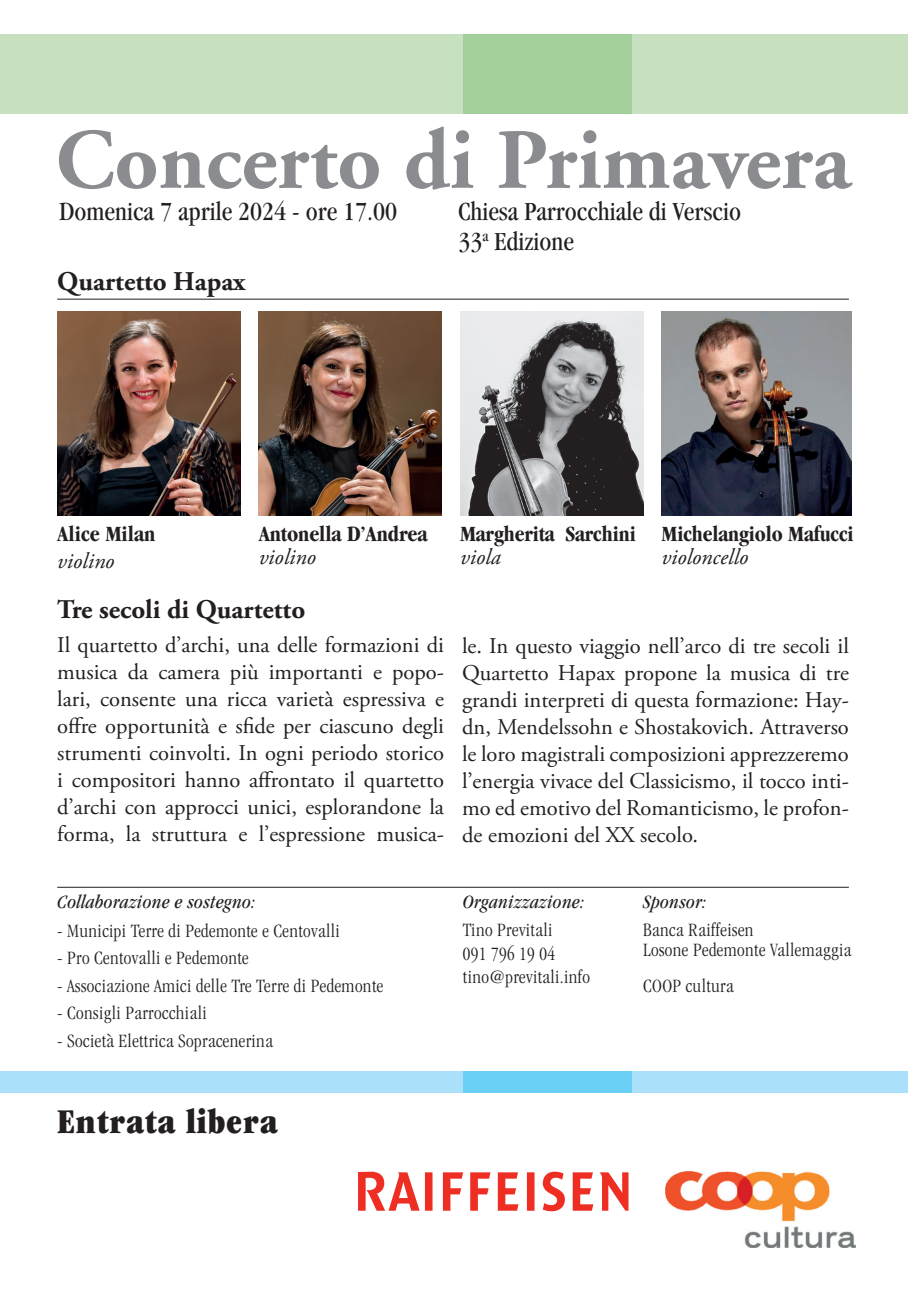
<style>
.page{position:relative;width:908px;height:1304px;background:#fff}
.page>*{position:absolute;margin:0;border:0;box-sizing:border-box;transform-origin:0 0}
.t1{font:700 85.6px "Adobe Garamond LT";color:#8a8c8f}
.t2{font:ultra-condensed 36px "Garamond";letter-spacing:.02em;color:#231f20}
.t3{font:condensed 27px/30px "Garamond";color:#231f20}
.t4{font:700 27px "Adobe Garamond Pro";color:#231f20}
.t5{font:22.4px/27px "Adobe Garamond Pro";color:#231f20;text-align:justify}
.t6{font:700 condensed 22.4px "Garamond";letter-spacing:-.005em;color:#231f20}
.t7{font:italic 22.4px "Adobe Garamond Pro";color:#231f20}
.t8{font:300 condensed 19.6px/23.4px "Garamond";letter-spacing:.02em;color:#231f20}
.t9{font:italic condensed 19.6px "Garamond";letter-spacing:.02em;color:#231f20}
</style>
<div class="page">
<div style="left:0;top:34px;width:907px;height:80px;background:#c7e0bf"></div>
<div style="left:0;top:1072px;width:907px;height:21px;background:#aae0f9"></div>
<div style="left:463px;top:34px;width:168px;height:80px;background:#a3cf9a"></div>
<div style="left:463px;top:1072px;width:168px;height:21px;background:#6bcff6"></div>
<hr style="left:57px;top:887px;width:791px;height:1px;background:#231f20">
<hr style="left:57px;top:299px;width:791px;height:1px;background:#231f20">
<img style="left:57px;top:311px;width:183px;height:204px">
<img style="left:258px;top:311px;width:183px;height:204px">
<img style="left:460px;top:312px;width:183px;height:203px">
<img style="left:661px;top:311px;width:189px;height:204px">
<svg style="left:358px;top:1172px;width:270px;height:39px"></svg>
<img style="left:665px;top:1172px;width:190px;height:75px">
<h1 class="t1" style="left:55px;top:110px;width:796px">Concerto di Primavera</h1>
<p class="t3" style="left:60px;top:196px;width:339px">Domenica 7 aprile 2024 - ore 17.00</p>
<p class="t3" style="left:458px;top:196px;width:284px">Chiesa Parrocchiale di Verscio<br>33<sup>a</sup> Edizione</p>
<p class="t4" style="left:57px;top:266px;width:190px">Quartetto Hapax</p>
<p class="t6" style="left:57px;top:521px;width:100px">Alice Milan</p>
<p class="t7" style="left:57px;top:547px;width:59px">violino</p>
<p class="t6" style="left:258px;top:521px;width:170px">Antonella D’Andrea</p>
<p class="t7" style="left:258px;top:543px;width:59px">violino</p>
<p class="t6" style="left:460px;top:521px;width:177px">Margherita Sarchini</p>
<p class="t7" style="left:460px;top:543px;width:42px">viola</p>
<p class="t6" style="left:661px;top:521px;width:193px">Michelangiolo Mafucci</p>
<p class="t7" style="left:661px;top:543px;width:88px">violoncello</p>
<p class="t4" style="left:57px;top:594px;width:249px">Tre secoli di Quartetto</p>
<p class="t5" style="left:57px;top:632px;width:388px">Il quartetto d’archi, una delle formazioni di musica da camera più importanti e popo&shy;lari, consente una ricca varietà espressiva e offre opportunità e sfide per ciascuno degli strumenti coinvolti. In ogni periodo storico i compositori hanno affrontato il quartetto d’archi con approcci unici, esplorandone la forma, la struttura e l’espressione musica-</p>
<p class="t5" style="left:462px;top:633px;width:388px">le. In questo viaggio nell’arco di tre secoli il Quartetto Hapax propone la musica di tre grandi interpreti di questa formazione: Hay&shy;dn, Mendelssohn e Shostakovich. Attraverso le loro magistrali composizioni apprezzeremo l’energia vivace del Classicismo, il tocco inti&shy;mo ed emotivo del Romanticismo, le profon&shy;de emozioni del XX secolo.</p>
<p class="t9" style="left:57px;top:891px;width:200px">Collaborazione e sostegno:</p>
<p class="t8" style="left:57px;top:919px;width:284px">- Municipi Terre di Pedemonte e Centovalli</p>
<p class="t8" style="left:57px;top:946px;width:193px">- Pro Centovalli e Pedemonte</p>
<p class="t8" style="left:57px;top:974px;width:327px">- Associazione Amici delle Tre Terre di Pedemonte</p>
<p class="t8" style="left:57px;top:1002px;width:151px">- Consigli Parrocchiali</p>
<p class="t8" style="left:57px;top:1029px;width:217px">- Società Elettrica Sopracenerina</p>
<h2 class="t2" style="left:57px;top:1101px;width:222px">Entrata libera</h2>
<p class="t9" style="left:463px;top:891px;width:123px">Organizzazione:</p>
<p class="t8" style="left:463px;top:919px;width:129px">Tino Previtali<br>091 796 19 04 tino@previtali.info</p>
<p class="t9" style="left:643px;top:891px;width:65px">Sponsor:</p>
<p class="t8" style="left:643px;top:920px;width:210px;line-height:20px">Banca Raiffeisen<br>Losone Pedemonte Vallemaggia</p>
<p class="t8" style="left:643px;top:975px;width:92px">COOP cultura</p>
</div>
